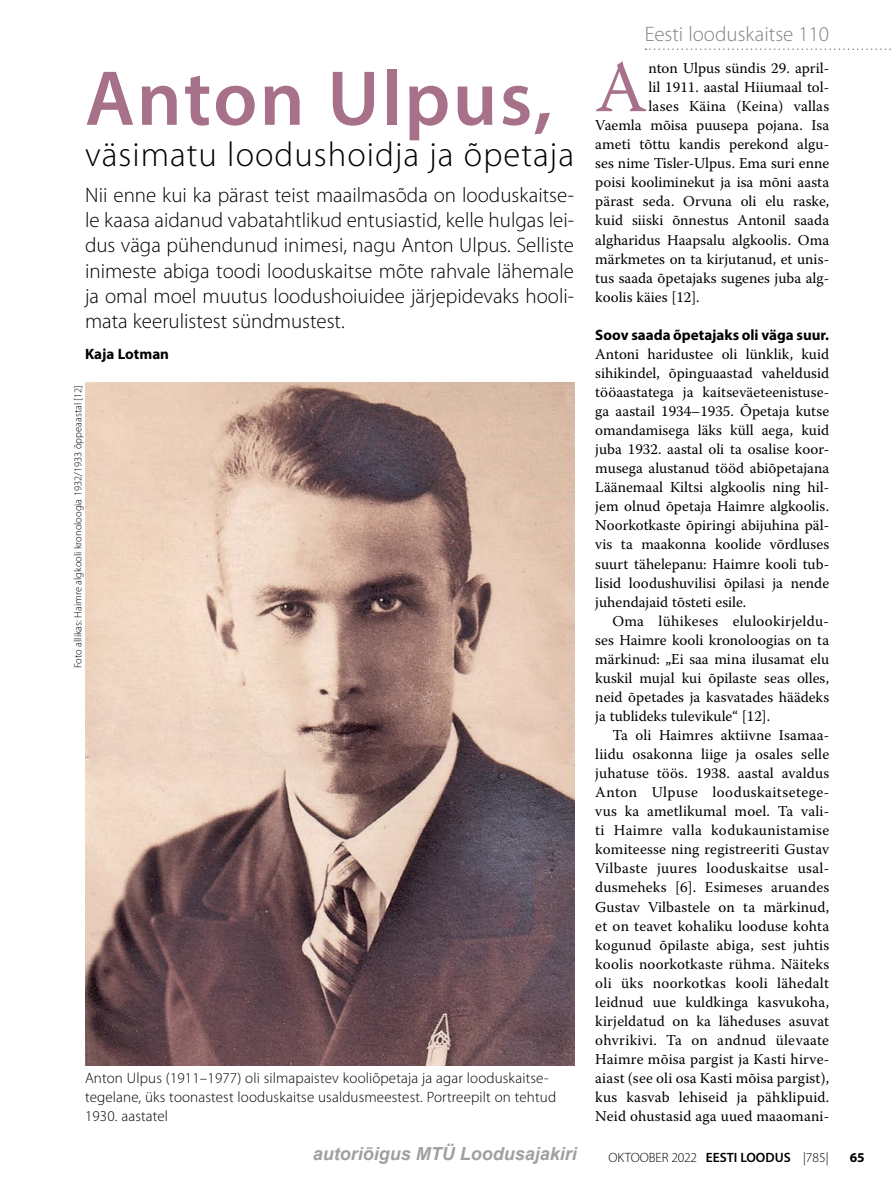
<style>
.page{position:relative;width:893px;height:1191px;background:#fff}
.page>*{position:absolute;margin:0;border:0;box-sizing:border-box;transform-origin:0 0}
.t1{font:600 78.45px "Myriad Pro";letter-spacing:.03em;color:#a67189}
.t2{font:72.75px "Warnock Pro";color:#a67189}
.t3{font:300 34.65px "Myriad Pro";letter-spacing:.03em;color:#000}
.t4{font:300 21px/25.2px "Myriad Pro";color:#000;text-align:justify}
.t5{font:300 21px "Myriad Pro";color:#808285}
.t6{font:italic 700 18px "Arial";color:#a0a0a0}
.t7{font:15px/19px "Warnock Pro";color:#000;text-align:justify}
.t8{font:300 15px/19px "Myriad Pro";letter-spacing:.01em;color:#000}
.t9{font:700 15px "Myriad Pro";color:#000}
.t10{font:300 13.5px "Myriad Pro";color:#000}
.t11{font:700 13.5px "Myriad Pro";color:#000}
.t12{font:300 10.5px "Myriad Pro";color:#000}
.s1{font-style:inherit}
.s2{font-weight:600}
</style>
<div class="page">
<img style="left:85px;top:383px;width:489px;height:683px">
<svg style="left:645px;top:48px;width:246px;height:2px"></svg>
<h1 class="t1" style="left:85px;top:48px;width:469px">Anton Ulpus,</h1>
<h3 class="t3" style="left:85px;top:136px;width:490px">väsimatu loodushoidja ja õpetaja</h3>
<p class="t4" style="left:85px;top:183px;width:491px">Nii enne kui ka pärast teist maailmasõda on looduskaitse&shy;le kaasa aidanud vabatahtlikud entusiastid, kelle hulgas lei&shy;dus väga pühendunud inimesi, nagu Anton Ulpus. Selliste inimeste abiga toodi looduskaitse mõte rahvale lähemale ja omal moel muutus loodushoiuidee järjepidevaks hooli&shy;mata keerulistest sündmustest.</p>
<p class="t9" style="left:85px;top:344px;width:86px">Kaja Lotman</p>
<p class="t12" style="left:72px;top:668px;width:285px;rotate:-90deg">Foto allikas: Haimre algkooli kronoloogia 1932/1933 õppeaastal [12]</p>
<p class="t8" style="left:85px;top:1068px;width:473px">Anton Ulpus (1911–1977) oli silmapaistev kooliõpetaja ja agar looduskaitse&shy;tegelane, üks toonastest looduskaitse usaldusmeestest. Portreepilt on tehtud<br>1930. aastatel</p>
<p class="t6" style="left:313px;top:1141px;width:266px">autoriõigus MTÜ Loodusajakiri</p>
<h3 class="t5" style="left:645px;top:23px;width:186px">Eesti looduskaitse 110</h3>
<h2 class="t2" style="left:595px;top:43px;width:53px">A</h2>
<p class="t7" style="left:648px;top:58px;width:182px">nton Ulpus sündis 29. april-</p>
<p class="t7" style="left:648px;top:77px;width:182px">lil 1911. aastal Hiiumaal tol-</p>
<p class="t7" style="left:648px;top:96px;width:182px">lases Käina (Keina) vallas</p>
<p class="t7" style="left:595px;top:115px;width:235px">Vaemla mõisa puusepa pojana. Isa</p>
<p class="t7" style="left:595px;top:134px;width:235px">ameti tõttu kandis perekond algu-</p>
<p class="t7" style="left:595px;top:154px;width:235px">ses nime Tisler-Ulpus. Ema suri enne</p>
<p class="t7" style="left:595px;top:173px;width:235px">poisi kooliminekut ja isa mõni aasta</p>
<p class="t7" style="left:595px;top:192px;width:235px">pärast seda. Orvuna oli elu raske,</p>
<p class="t7" style="left:595px;top:211px;width:235px">kuid siiski õnnestus Antonil saada</p>
<p class="t7" style="left:595px;top:230px;width:235px">algharidus Haapsalu algkoolis. Oma</p>
<p class="t7" style="left:595px;top:249px;width:235px">märkmetes on ta kirjutanud, et unis-</p>
<p class="t7" style="left:595px;top:268px;width:235px">tus saada õpetajaks sugenes juba alg-</p>
<p class="t7" style="left:595px;top:287px;width:106px">koolis käies [12].</p>
<p class="t9" style="left:595px;top:325px;width:235px">Soov saada õpetajaks oli väga suur.</p>
<p class="t7" style="left:595px;top:344px;width:235px">Antoni haridustee oli lünklik, kuid sihikindel, õpinguaastad vaheldusid tööaastatega ja kaitseväeteenistuse&shy;ga aastail 1934–1935. Õpetaja kutse omandamisega läks küll aega, kuid juba 1932. aastal oli ta osalise koor&shy;musega alustanud tööd abiõpetajana Läänemaal Kiltsi algkoolis ning hil&shy;jem olnud õpetaja Haimre algkoolis.<br>Noorkotkaste õpiringi abijuhina päl&shy;vis ta maakonna koolide võrdluses suurt tähelepanu: Haimre kooli tub&shy;lisid loodushuvilisi õpilasi ja nende juhendajaid tõsteti esile.</p>
<p class="t7" style="left:595px;top:611px;width:235px;text-indent:17px">Oma lühikeses elulookirjeldu&shy;ses Haimre kooli kronoloogias on ta märkinud: „Ei saa mina ilusamat elu kuskil mujal kui õpilaste seas olles, neid õpetades ja kasvatades häädeks ja tublideks tulevikule“ [12].</p>
<p class="t7" style="left:595px;top:725px;width:235px;text-indent:17px">Ta oli Haimres aktiivne Isamaa&shy;liidu osakonna liige ja osales selle juhatuse töös. 1938. aastal avaldus Anton Ulpuse looduskaitsetege&shy;vus ka ametlikumal moel. Ta vali&shy;ti Haimre valla kodukaunistamise komiteesse ning registreeriti Gustav Vilbaste juures looduskaitse usal&shy;dusmeheks [6]. Esimeses aruandes Gustav Vilbastele on ta märkinud, et on teavet kohaliku looduse kohta kogunud õpilaste abiga, sest juhtis koolis noorkotkaste rühma. Näiteks oli üks noorkotkas kooli lähedalt leidnud uue kuldkinga kasvukoha, kirjeldatud on ka läheduses asuvat ohvrikivi. Ta on andnud ülevaate Haimre mõisa pargist ja Kasti hirve&shy;aiast (see oli osa Kasti mõisa pargist), kus kasvab lehiseid ja pähklipuid.<br>Neid ohustasid aga uued maaomani-</p>
<p class="t10" style="left:609px;top:1150px;width:222px">OKTOOBER <span class="s1">2022</span> <span class="s2">EESTI LOODUS</span> |785|</p>
<p class="t11" style="left:850px;top:1148px;width:16px">65</p>
</div>
